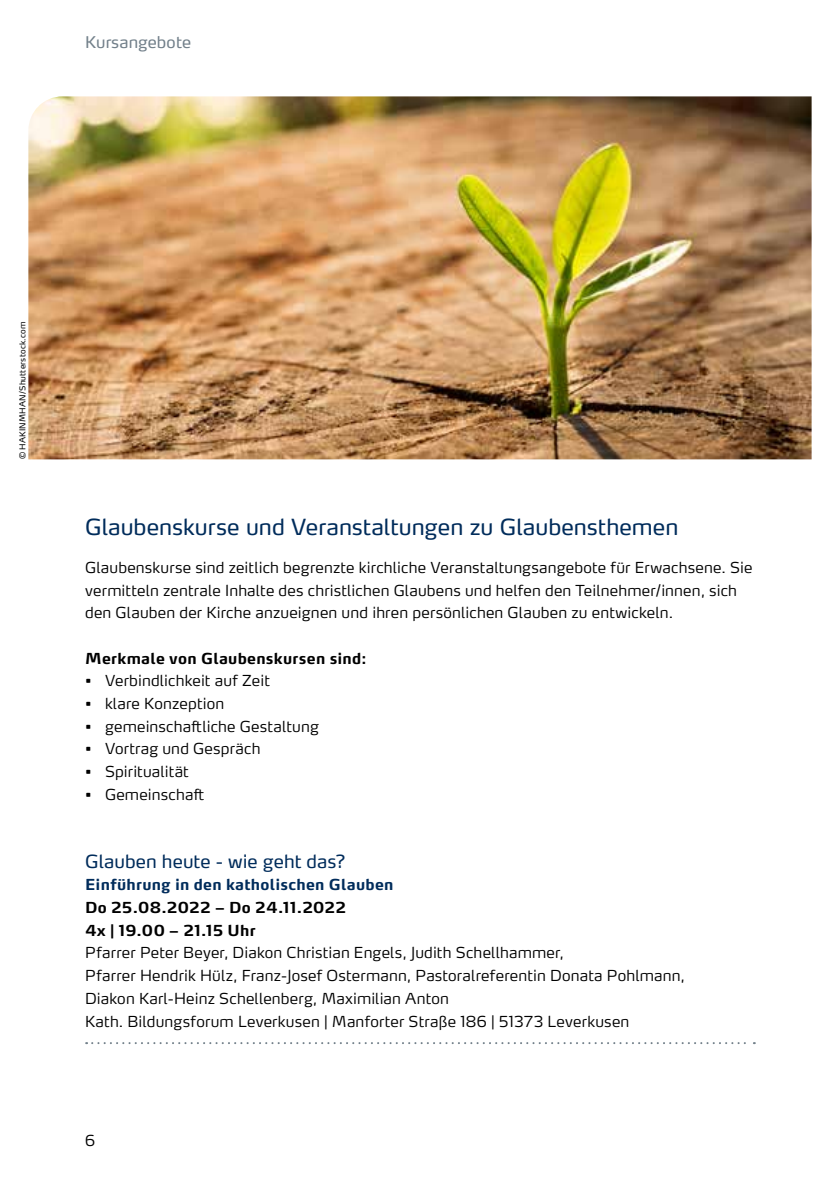
<style>
.page{position:relative;width:840px;height:1191px;background:#fff}
.page>*{position:absolute;margin:0;border:0;box-sizing:border-box;transform-origin:0 0}
.t1{font:22px "Max OT";color:#002c5b}
.t2{font:18px "Max OT";letter-spacing:.005em;color:#002c5b}
.t3{font:16px "Max OT";letter-spacing:.005em;color:#72808a}
.t4{font:300 15px/22.6px "Max OT";letter-spacing:.01em;color:#000}
.t5{font:700 15px/22.6px "Max OT";letter-spacing:.02em;color:#000}
.t6{font:700 15px "Max OT";letter-spacing:.02em;color:#002c5b}
.t7{font:8px "Max OT";letter-spacing:.02em;color:#000}
</style>
<div class="page">
<img style="left:28px;top:96px;width:783px;height:363px">
<svg style="left:86px;top:1042px;width:668px;height:2px"></svg>
<p class="t3" style="left:85px;top:32px;width:107px">Kursangebote</p>
<p class="t7" style="left:17px;top:459px;width:139px;rotate:-90deg">© HAKINMHAN/Shutterstock.com</p>
<h1 class="t1" style="left:85px;top:513px;width:594px">Glaubenskurse und Veranstaltungen zu Glaubensthemen</h1>
<p class="t4" style="left:85px;top:556px;width:668px">Glaubenskurse sind zeitlich begrenzte kirchliche Veranstaltungsangebote für Erwachsene. Sie vermitteln zentrale Inhalte des christlichen Glaubens und helfen den Teilnehmer/innen, sich den Glauben der Kirche anzueignen und ihren persönlichen Glauben zu entwickeln.</p>
<p class="t5" style="left:85px;top:646px;width:283px">Merkmale von Glaubenskursen sind:</p>
<p class="t4" style="left:85px;top:669px;width:186px">• Verbindlichkeit auf Zeit</p>
<p class="t4" style="left:85px;top:692px;width:141px">• klare Konzeption</p>
<p class="t4" style="left:85px;top:714px;width:235px">• gemeinschaftliche Gestaltung</p>
<p class="t4" style="left:85px;top:737px;width:177px">• Vortrag und Gespräch</p>
<p class="t4" style="left:85px;top:760px;width:105px">• Spiritualität</p>
<p class="t4" style="left:85px;top:782px;width:121px">• Gemeinschaft</p>
<p class="t2" style="left:85px;top:849px;width:262px">Glauben heute - wie geht das?</p>
<p class="t6" style="left:85px;top:875px;width:310px">Einführung in den katholischen Glauben</p>
<p class="t5" style="left:85px;top:896px;width:262px">Do 25.08.2022 – Do 24.11.2022<br>4x | 19.00 – 21.15 Uhr</p>
<p class="t4" style="left:85px;top:941px;width:601px">Pfarrer Peter Beyer, Diakon Christian Engels, Judith Schellhammer,<br>Pfarrer Hendrik Hülz, Franz-Josef Ostermann, Pastoralreferentin Donata Pohlmann, Diakon Karl-Heinz Schellenberg, Maximilian Anton<br>Kath. Bildungsforum Leverkusen | Manforter Straße 186 | 51373 Leverkusen</p>
<p class="t4" style="left:85px;top:1128px;width:12px">6</p>
</div>
